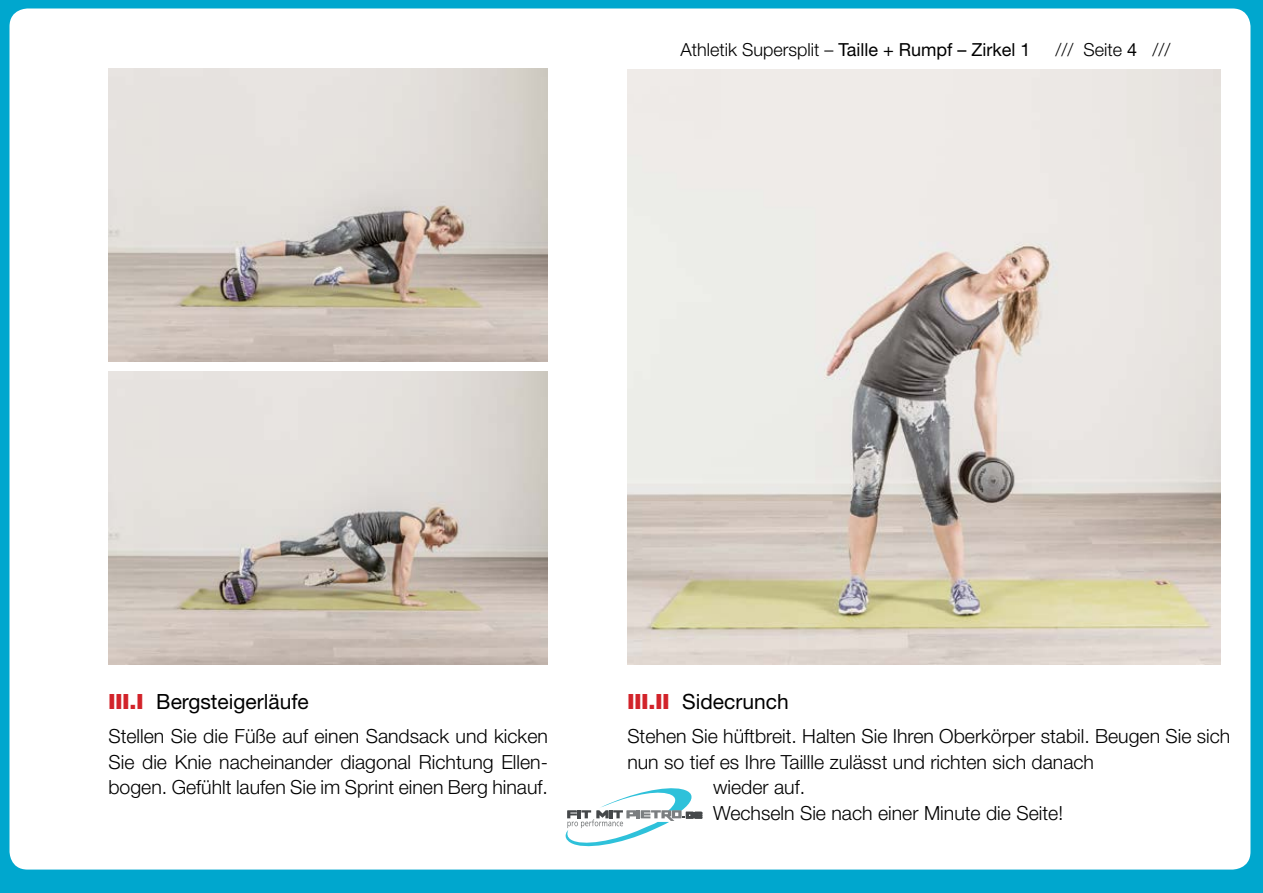
<style>
.page{position:relative;width:1263px;height:893px;background:#00a7ce}
.page>*{position:absolute;margin:0;border:0;box-sizing:border-box;transform-origin:0 0}
.t1{font:21px "Helvetica Neue LT Std";color:#000}
.t2{font:300 19.5px/25.5px "Helvetica Neue LT Std";color:#000;text-align:justify}
.t3{font:18px "Helvetica Neue LT Std";color:#000}
.t4{font:300 18px "Helvetica Neue LT Std";color:#000}
.s1{font-weight:300}
.s2{font-weight:400}
.s3{font-weight:900;color:#d2232a}
</style>
<div class="page">
<div style="left:10px;top:9px;width:1240px;height:860px;background:#fff;border-radius:18px"></div>
<svg style="left:565px;top:788px;width:137px;height:59px"></svg>
<img style="left:627px;top:69px;width:593px;height:595px">
<img style="left:108px;top:69px;width:440px;height:293px">
<img style="left:108px;top:371px;width:440px;height:293px">
<p class="t3" style="left:680px;top:39px;width:352px"><span class="s1">Athletik Supersplit –</span> Taille + Rumpf – Zirkel 1</p>
<p class="t4" style="left:1056px;top:39px;width:116px">/// Seite <span class="s2">4</span> ///</p>
<p class="t1" style="left:108px;top:689px;width:202px"><span class="s3">III.I</span> Bergsteigerläufe</p>
<p class="t2" style="left:108px;top:723px;width:441px">Stellen Sie die Füße auf einen Sandsack und kicken Sie die Knie nacheinander diagonal Richtung Ellen&shy;bogen. Gefühlt laufen Sie im Sprint einen Berg hinauf.</p>
<p class="t1" style="left:627px;top:689px;width:163px"><span class="s3">III.II</span> Sidecrunch</p>
<p class="t2" style="left:627px;top:723px;width:604px">Stehen Sie hüftbreit. Halten Sie Ihren Oberkörper stabil. Beugen Sie sich</p>
<p class="t2" style="left:627px;top:749px;width:468px">nun so tief es Ihre Taillle zulässt und richten sich danach</p>
<p class="t2" style="left:713px;top:774px;width:94px">wieder auf.</p>
<p class="t2" style="left:713px;top:800px;width:352px">Wechseln Sie nach einer Minute die Seite!</p>
</div>
